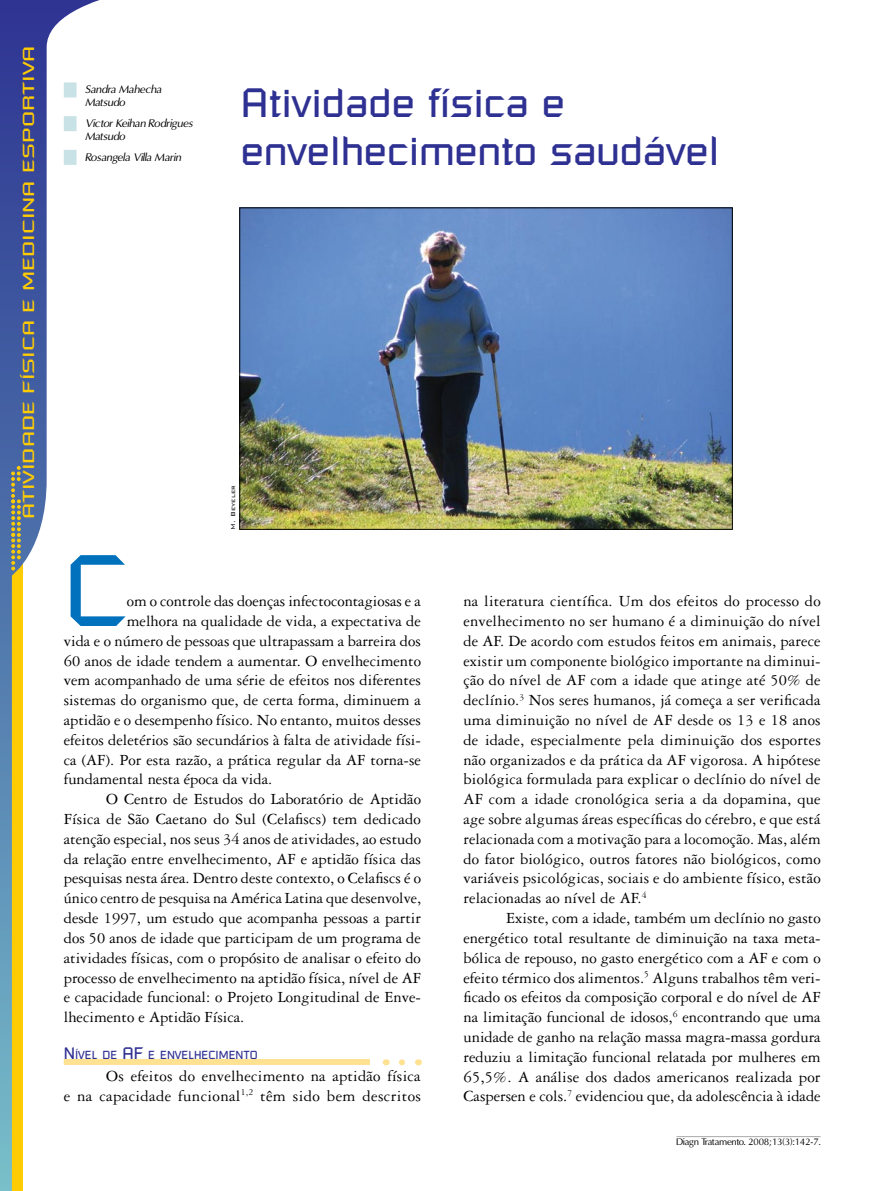
<style>
.page{position:relative;width:893px;height:1191px;background:#fff}
.page>*{position:absolute;margin:0;border:0;box-sizing:border-box;transform-origin:0 0}
.t1{font:100.05px "Russell Square";color:#0071bc}
.t2{font:40.5px/48.6px "Russell Square";color:#2e3092}
.t3{font:16.5px/19.8px "Garamond Three";color:#000;text-align:justify}
.t4{font:15.75px "Russell Square";color:#ffcb03;scale:1.5 1}
.t5{font:11.55px "Russell Square";color:#2e3092}
.t6{font:italic 10.5px/12.6px "Omni";color:#000}
.t7{font:9px "Omni";color:#000}
.t8{font:300 7.5px "Bank Gothic BT";color:#000}
.s1{font-size:16.5px}
</style>
<div class="page">
<svg style="left:0;top:0;width:100px;height:1191px"></svg>
<svg style="left:11px;top:466px;width:10px;height:104px"></svg>
<hr style="left:676px;top:1136px;width:145px;height:1px;background:#a7a9ab">
<svg style="left:402px;top:1059px;width:3px;height:6px"></svg>
<div style="left:64px;top:1059px;width:306px;height:6px;background:#ffe192"></div>
<div style="left:64px;top:82px;width:13px;height:15px;background:#c9e2e5"></div>
<div style="left:64px;top:116px;width:13px;height:15px;background:#c9e2e5"></div>
<div style="left:64px;top:150px;width:13px;height:15px;background:#c9e2e5"></div>
<img style="left:242px;top:210px;width:488px;height:317px">
<p class="t4" style="left:19px;top:519px;width:317px;rotate:-90deg">ATIVIDADE FÍSICA E MEDICINA ESPORTIVA</p>
<p class="t6" style="left:85px;top:83px;width:78px">Sandra Mahecha<br>Matsudo</p>
<p class="t6" style="left:85px;top:117px;width:109px">Victor Keihan Rodrigues<br>Matsudo</p>
<p class="t6" style="left:85px;top:151px;width:97px">Rosangela Villa Marin</p>
<h2 class="t2" style="left:241px;top:77px;width:480px">Atividade física e envelhecimento saudável</h2>
<p class="t8" style="left:229px;top:529px;width:46px;rotate:-90deg">M. Beyeler</p>
<h1 class="t1" style="left:64px;top:530px;width:64px">C</h1>
<p class="t3" style="left:127px;top:591px;width:295px">om o controle das doenças infectocontagiosas e a</p>
<p class="t3" style="left:127px;top:611px;width:296px">melhora na qualidade de vida, a expectativa de</p>
<p class="t3" style="left:64px;top:631px;width:359px">vida e o número de pessoas que ultrapassam a barreira dos</p>
<p class="t3" style="left:64px;top:651px;width:359px">60 anos de idade tendem a aumentar. O envelhecimento</p>
<p class="t3" style="left:64px;top:670px;width:359px">vem acompanhado de uma série de efeitos nos diferentes</p>
<p class="t3" style="left:64px;top:690px;width:359px">sistemas do organismo que, de certa forma, diminuem a</p>
<p class="t3" style="left:64px;top:710px;width:359px">aptidão e o desempenho físico. No entanto, muitos desses</p>
<p class="t3" style="left:64px;top:730px;width:359px">efeitos deletérios são secundários à falta de atividade físi-</p>
<p class="t3" style="left:64px;top:750px;width:359px">ca (AF). Por esta razão, a prática regular da AF torna-se</p>
<p class="t3" style="left:64px;top:769px;width:210px">fundamental nesta época da vida.</p>
<p class="t3" style="left:106px;top:789px;width:316px">O Centro de Estudos do Laboratório de Aptidão</p>
<p class="t3" style="left:64px;top:809px;width:359px">Física de São Caetano do Sul (Celafiscs) tem dedicado</p>
<p class="t3" style="left:64px;top:829px;width:359px">atenção especial, nos seus 34 anos de atividades, ao estudo</p>
<p class="t3" style="left:64px;top:849px;width:359px">da relação entre envelhecimento, AF e aptidão física das</p>
<p class="t3" style="left:64px;top:868px;width:359px">pesquisas nesta área. Dentro deste contexto, o Celafiscs é o</p>
<p class="t3" style="left:64px;top:888px;width:359px">único centro de pesquisa na América Latina que desenvolve,</p>
<p class="t3" style="left:64px;top:908px;width:359px">desde 1997, um estudo que acompanha pessoas a partir</p>
<p class="t3" style="left:64px;top:928px;width:359px">dos 50 anos de idade que participam de um programa de</p>
<p class="t3" style="left:64px;top:948px;width:359px">atividades físicas, com o propósito de analisar o efeito do</p>
<p class="t3" style="left:64px;top:967px;width:359px">processo de envelhecimento na aptidão física, nível de AF</p>
<p class="t3" style="left:64px;top:987px;width:359px">e capacidade funcional: o Projeto Longitudinal de Enve-</p>
<p class="t3" style="left:64px;top:1007px;width:182px">lhecimento e Aptidão Física.</p>
<p class="t5" style="left:64px;top:1048px;width:195px"><span class="s1">N</span>ível de <span class="s1">AF</span> e envelhecimento</p>
<p class="t3" style="left:64px;top:1066px;width:359px;text-align:right">Os efeitos do envelhecimento na aptidão física<br>e na capacidade funcional<sup>1,2</sup> têm sido bem descritos</p>
<p class="t3" style="left:463px;top:591px;width:359px">na literatura científica. Um dos efeitos do processo do envelhecimento no ser humano é a diminuição do nível de AF. De acordo com estudos feitos em animais, parece existir um componente biológico importante na diminui&shy;ção do nível de AF com a idade que atinge até 50% de declínio.<sup>3</sup> Nos seres humanos, já começa a ser verificada uma diminuição no nível de AF desde os 13 e 18 anos de idade, especialmente pela diminuição dos esportes não organizados e da prática da AF vigorosa. A hipótese biológica formulada para explicar o declínio do nível de AF com a idade cronológica seria a da dopamina, que age sobre algumas áreas específicas do cérebro, e que está relacionada com a motivação para a locomoção. Mas, além do fator biológico, outros fatores não biológicos, como variáveis psicológicas, sociais e do ambiente físico, estão relacionadas ao nível de AF.<sup>4</sup></p>
<p class="t3" style="left:463px;top:908px;width:359px;text-indent:43px">Existe, com a idade, também um declínio no gasto energético total resultante de diminuição na taxa meta&shy;bólica de repouso, no gasto energético com a AF e com o efeito térmico dos alimentos.<sup>5</sup> Alguns trabalhos têm veri&shy;ficado os efeitos da composição corporal e do nível de AF na limitação funcional de idosos,<sup>6</sup> encontrando que uma unidade de ganho na relação massa magra-massa gordura reduziu a limitação funcional relatada por mulheres em 65,5%. A análise dos dados americanos realizada por Caspersen e cols.<sup>7</sup> evidenciou que, da adolescência à idade</p>
<p class="t7" style="left:676px;top:1135px;width:146px">Diagn Tratamento. 2008;13(3):142-7.</p>
</div>
